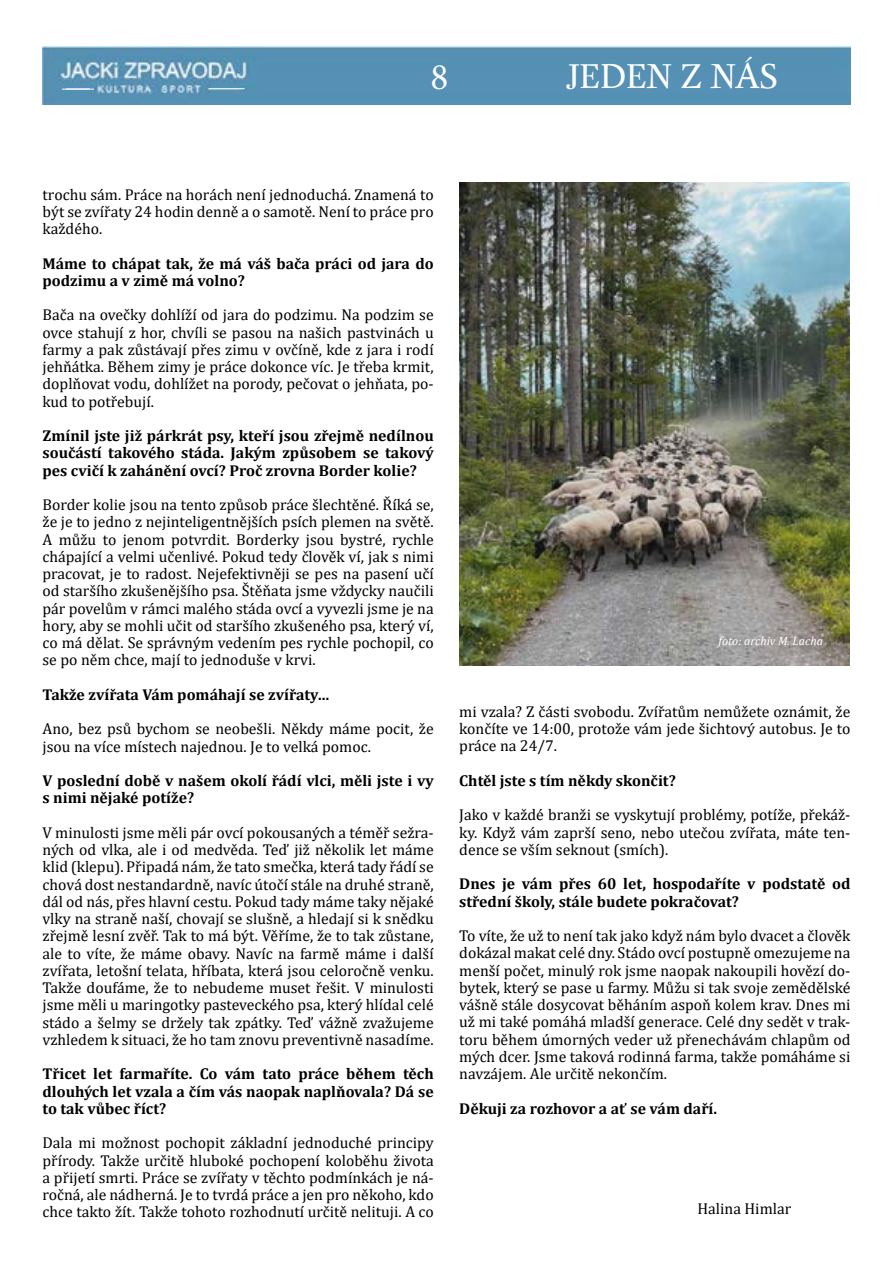
<style>
.page{position:relative;width:893px;height:1263px;background:#fff}
.page>*{position:absolute;margin:0;border:0;box-sizing:border-box;transform-origin:0 0}
.t1{font:37.5px "Minion Pro";color:#fff}
.t2{font:34.5px "Antique Ancienne";color:#fff}
.t3{font:15.75px/17.2px "Cambria";color:#000;text-align:justify}
.t4{font:700 15.75px/17.2px "Cambria";color:#000}
.t5{font:italic 12px "Cambria";color:#fff}
</style>
<div class="page">
<img style="left:459px;top:182px;width:390px;height:483px">
<img style="left:43px;top:47px;width:807px;height:58px">
<hr style="left:209px;top:88px;width:35px;height:1px;background:#fff">
<hr style="left:62px;top:89px;width:32px;height:1px;background:#fff">
<h1 class="t1" style="left:431px;top:52px;width:19px">8</h1>
<h2 class="t2" style="left:568px;top:57px;width:212px">JEDEN Z NÁS</h2>
<p class="t3" style="left:43px;top:186px;width:393px">trochu sám. Práce na horách není jednoduchá. Znamená to být se zvířaty 24 hodin denně a o samotě. Není to práce pro každého.</p>
<p class="t4" style="left:43px;top:254px;width:393px">Máme to chápat tak, že má váš bača práci od jara do podzimu a v zimě má volno?</p>
<p class="t3" style="left:43px;top:306px;width:393px">Bača na ovečky dohlíží od jara do podzimu. Na podzim se ovce stahují z hor, chvíli se pasou na našich pastvinách u farmy a pak zůstávají přes zimu v ovčíně, kde z jara i rodí jehňátka. Během zimy je práce dokonce víc. Je třeba krmit, doplňovat vodu, dohlížet na porody, pečovat o jehňata, po&shy;kud to potřebují.</p>
<p class="t4" style="left:43px;top:427px;width:393px;text-align:justify">Zmínil jste již párkrát psy, kteří jsou zřejmě nedílnou součástí takového stáda. Jakým způsobem se takový pes cvičí k zahánění ovcí? Proč zrovna Border kolie?</p>
<p class="t3" style="left:43px;top:496px;width:393px">Border kolie jsou na tento způsob práce šlechtěné. Říká se, že je to jedno z nejinteligentnějších psích plemen na světě.<br>A můžu to jenom potvrdit. Borderky jsou bystré, rychle chápající a velmi učenlivé. Pokud tedy člověk ví, jak s nimi pracovat, je to radost. Nejefektivněji se pes na pasení učí od staršího zkušenějšího psa. Štěňata jsme vždycky naučili pár povelům v rámci malého stáda ovcí a vyvezli jsme je na hory, aby se mohli učit od staršího zkušeného psa, který ví, co má dělat. Se správným vedením pes rychle pochopil, co se po něm chce, mají to jednoduše v krvi.</p>
<p class="t4" style="left:43px;top:685px;width:288px">Takže zvířata Vám pomáhají se zvířaty…</p>
<p class="t3" style="left:43px;top:720px;width:393px">Ano, bez psů bychom se neobešli. Někdy máme pocit, že jsou na více místech najednou. Je to velká pomoc.</p>
<p class="t4" style="left:43px;top:771px;width:393px">V poslední době v našem okolí řádí vlci, měli jste i vy s nimi nějaké potíže?</p>
<p class="t3" style="left:43px;top:824px;width:393px">V minulosti jsme měli pár ovcí pokousaných a téměř sežra&shy;ných od vlka, ale i od medvěda. Teď již několik let máme klid (klepu). Připadá nám, že tato smečka, která tady řádí se chová dost nestandardně, navíc útočí stále na druhé straně, dál od nás, přes hlavní cestu. Pokud tady máme taky nějaké vlky na straně naší, chovají se slušně, a hledají si k snědku zřejmě lesní zvěř. Tak to má být. Věříme, že to tak zůstane, ale to víte, že máme obavy. Navíc na farmě máme i další zvířata, letošní telata, hříbata, která jsou celoročně venku.<br>Takže doufáme, že to nebudeme muset řešit. V minulosti jsme měli u maringotky pasteveckého psa, který hlídal celé stádo a šelmy se držely tak zpátky. Teď vážně zvažujeme vzhledem k situaci, že ho tam znovu preventivně nasadíme.</p>
<p class="t4" style="left:43px;top:1065px;width:393px;text-align:justify">Třicet let farmaříte. Co vám tato práce během těch dlouhých let vzala a čím vás naopak naplňovala? Dá se to tak vůbec říct?</p>
<p class="t3" style="left:43px;top:1134px;width:393px">Dala mi možnost pochopit základní jednoduché principy přírody. Takže určitě hluboké pochopení koloběhu života a přijetí smrti. Práce se zvířaty v těchto podmínkách je ná&shy;ročná, ale nádherná. Je to tvrdá práce a jen pro někoho, kdo chce takto žít. Takže tohoto rozhodnutí určitě nelituji. A co</p>
<p class="t5" style="left:719px;top:633px;width:106px">foto: archiv M. Lacha</p>
<p class="t3" style="left:459px;top:703px;width:393px">mi vzala? Z části svobodu. Zvířatům nemůžete oznámit, že končíte ve 14:00, protože vám jede šichtový autobus. Je to práce na 24/7.</p>
<p class="t4" style="left:459px;top:771px;width:218px">Chtěl jste s tím někdy skončit?</p>
<p class="t3" style="left:459px;top:806px;width:393px">Jako v každé branži se vyskytují problémy, potíže, překáž&shy;ky. Když vám zaprší seno, nebo utečou zvířata, máte ten&shy;dence se vším seknout (smích).</p>
<p class="t4" style="left:459px;top:875px;width:393px">Dnes je vám přes 60 let, hospodaříte v podstatě od střední školy, stále budete pokračovat?</p>
<p class="t3" style="left:459px;top:927px;width:393px">To víte, že už to není tak jako když nám bylo dvacet a člověk dokázal makat celé dny. Stádo ovcí postupně omezujeme na menší počet, minulý rok jsme naopak nakoupili hovězí do&shy;bytek, který se pase u farmy. Můžu si tak svoje zemědělské vášně stále dosycovat běháním aspoň kolem krav. Dnes mi už mi také pomáhá mladší generace. Celé dny sedět v trak&shy;toru během úmorných veder už přenechávám chlapům od mých dcer. Jsme taková rodinná farma, takže pomáháme si navzájem. Ale určitě nekončím.</p>
<p class="t4" style="left:459px;top:1099px;width:259px">Děkuji za rozhovor a ať se vám daří.</p>
<p class="t3" style="left:697px;top:1200px;width:95px">Halina Himlar</p>
</div>
